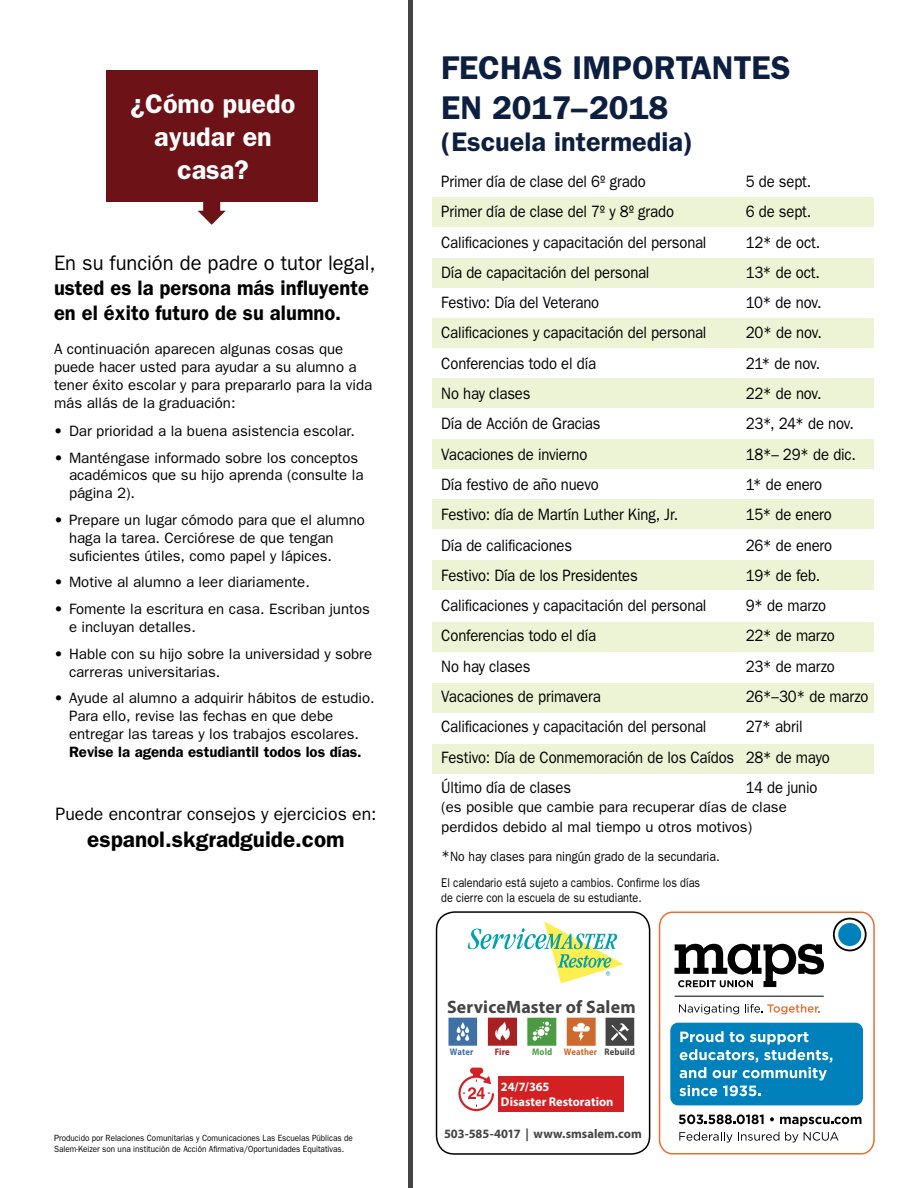
<style>
.page{position:relative;width:918px;height:1188px;background:#fff}
.page>*{position:absolute;margin:0;border:0;box-sizing:border-box;transform-origin:0 0}
.t1{font:600 33px/39.6px "Franklin Gothic";color:#0c1f40}
.t2{font:600 27px/33px "Franklin Gothic";color:#fff;text-align:center}
.t3{font:600 27px "Franklin Gothic";color:#0c1f40}
.t4{font:600 22.5px "Franklin Gothic";color:#000}
.t5{font:600 21px/25.2px "Franklin Gothic";color:#000;scale:.96 1}
.t6{font:18px "Franklin Gothic";color:#000}
.t7{font:700 18px "Myriad Pro";letter-spacing:.01em;color:#444}
.t8{font:16.5px "Franklin Gothic";letter-spacing:-.01em;color:#000;scale:.9 1}
.List_Paragraph{font:15px/18px "Franklin Gothic";color:#000}
.t9{font:13.5px "Franklin Gothic";color:#000;scale:.9 1}
.t10{font:12.75px/15.3px "Franklin Gothic";color:#000;scale:.85 1}
.t11{font:700 12.75px "Myriad Pro";color:#444}
.t12{font:700 12.6px/15.1px "Myriad Pro";color:#fff}
.t13{font:700 9.6px "Myriad Pro";letter-spacing:.01em;color:#cd6a2d;scale:.9 1}
.t14{font:700 9.6px "Myriad Pro";letter-spacing:.01em;color:#3f71a6;scale:.9 1}
.t15{font:700 9.6px "Myriad Pro";color:#a92023;scale:.9 1}
.t16{font:9px/10.8px "Franklin Gothic";color:#000}
.s1{font-weight:400}
.s2{font-family:"Calibri";font-size:16.5px}
.s3{font-weight:600}
.s4{font-size:15px}
.s5{color:#4c9a44}
.s6{color:#444}
</style>
<div class="page">
<div style="left:106px;top:70px;width:212px;height:132px;background:#6d1217"></div>
<svg style="left:198px;top:202px;width:28px;height:23px"></svg>
<div style="left:408px;top:0;width:5px;height:1188px;background:#444"></div>
<svg style="left:659px;top:912px;width:216px;height:243px"></svg>
<svg style="left:833px;top:918px;width:34px;height:33px"></svg>
<div style="left:838px;top:923px;width:23px;height:23px;background:#0081bb;border-radius:50%"></div>
<svg style="left:674px;top:944px;width:150px;height:43px"></svg>
<hr style="left:675px;top:996px;width:149px;height:1px;background:#000">
<svg style="left:679px;top:1004px;width:60px;height:10px"></svg>
<svg style="left:745px;top:1004px;width:75px;height:10px"></svg>
<div style="left:670px;top:1023px;width:193px;height:82px;background:#0081bb;border-radius:8px"></div>
<svg style="left:679px;top:1031px;width:153px;height:65px"></svg>
<svg style="left:679px;top:1114px;width:85px;height:10px"></svg>
<svg style="left:770px;top:1117px;width:4px;height:4px"></svg>
<svg style="left:780px;top:1117px;width:81px;height:9px"></svg>
<svg style="left:679px;top:1132px;width:100px;height:11px"></svg>
<svg style="left:785px;top:1132px;width:13px;height:11px"></svg>
<svg style="left:804px;top:1132px;width:35px;height:9px"></svg>
<div style="left:436px;top:911px;width:214px;height:244px;border:2px solid #000;border-radius:18px"></div>
<svg style="left:468px;top:921px;width:156px;height:62px"></svg>
<svg style="left:606px;top:1018px;width:28px;height:28px"></svg>
<svg style="left:567px;top:1018px;width:29px;height:28px"></svg>
<svg style="left:527px;top:1018px;width:29px;height:28px"></svg>
<svg style="left:448px;top:1018px;width:29px;height:28px"></svg>
<svg style="left:488px;top:1018px;width:29px;height:28px"></svg>
<div style="left:498px;top:1076px;width:125px;height:36px;background:#d32023"></div>
<svg style="left:458px;top:1068px;width:36px;height:43px"></svg>
<div style="left:433px;top:622px;width:441px;height:30px;background:#edf4d5"></div>
<div style="left:433px;top:683px;width:441px;height:30px;background:#edf4d5"></div>
<div style="left:433px;top:744px;width:441px;height:30px;background:#edf4d5"></div>
<div style="left:433px;top:378px;width:441px;height:30px;background:#edf4d5"></div>
<div style="left:433px;top:439px;width:441px;height:30px;background:#edf4d5"></div>
<div style="left:433px;top:500px;width:441px;height:29px;background:#edf4d5"></div>
<div style="left:433px;top:560px;width:441px;height:30px;background:#edf4d5"></div>
<div style="left:433px;top:197px;width:441px;height:30px;background:#edf4d5"></div>
<div style="left:433px;top:258px;width:441px;height:30px;background:#edf4d5"></div>
<div style="left:433px;top:318px;width:441px;height:30px;background:#edf4d5"></div>
<p class="t2" style="left:131px;top:86px;width:166px">¿Cómo puedo ayudar en casa?</p>
<p class="t5" style="left:54px;top:250px;width:337px"><span class="s1">En su función de padre o tutor legal, </span>usted es la persona más influyente en el éxito futuro de su alumno.</p>
<p class="List_Paragraph" style="left:54px;top:339px;width:320px">A continuación aparecen algunas cosas que puede hacer usted para ayudar a su alumno a tener éxito escolar y para prepararlo para la vida más allás de la graduación:</p>
<p class="List_Paragraph" style="left:54px;top:422px;width:303px"><span class="s2">•</span> Dar prioridad a la buena asistencia escolar.</p>
<p class="List_Paragraph" style="left:69px;top:448px;width:296px;text-indent:-15px">• Manténgase informado sobre los conceptos académicos que su hijo aprenda (consulte la página 2).</p>
<p class="List_Paragraph" style="left:69px;top:510px;width:297px;text-indent:-15px">• Prepare un lugar cómodo para que el alumno haga la tarea. Cerciórese de que tengan suficientes útiles, como papel y lápices.</p>
<p class="List_Paragraph" style="left:54px;top:573px;width:257px">• Motive al alumno a leer diariamente.</p>
<p class="List_Paragraph" style="left:69px;top:600px;width:302px;text-indent:-15px">• Fomente la escritura en casa. Escriban juntos e incluyan detalles.</p>
<p class="List_Paragraph" style="left:69px;top:644px;width:305px;text-indent:-15px">• Hable con su hijo sobre la universidad y sobre carreras universitarias.</p>
<p class="List_Paragraph" style="left:69px;top:689px;width:307px;text-indent:-15px">• Ayude al alumno a adquirir hábitos de estudio.<br>Para ello, revise las fechas en que debe entregar las tareas y los trabajos escolares.<br><span class="s3">Revise la agenda estudiantil todos los días.</span></p>
<p class="t6" style="left:55px;top:804px;width:323px">Puede encontrar consejos y ejercicios en:</p>
<p class="t4" style="left:87px;top:826px;width:259px">espanol.skgradguide.com</p>
<p class="t16" style="left:54px;top:1132px;width:300px">Producido por Relaciones Comunitarias y Comunicaciones Las Escuelas Públicas de<br>Salem-Keizer son una institución de Acción Afirmativa/Oportunidades Equitativas.</p>
<p class="t1" style="left:441px;top:47px;width:351px">FECHAS IMPORTANTES<br>EN 2017–2018</p>
<p class="t3" style="left:441px;top:126px;width:253px">(Escuela intermedia)</p>
<p class="t8" style="left:441px;top:172px;width:229px">Primer día de clase del 6º grado</p>
<p class="t8" style="left:746px;top:172px;width:74px">5 de sept.</p>
<p class="t8" style="left:441px;top:202px;width:260px">Primer día de clase del 7º y 8º grado</p>
<p class="t8" style="left:746px;top:202px;width:74px">6 de sept.</p>
<p class="t8" style="left:441px;top:233px;width:296px">Calificaciones y capacitación del personal</p>
<p class="t8" style="left:746px;top:233px;width:84px">12* de oct.</p>
<p class="t8" style="left:441px;top:263px;width:233px">Día de capacitación del personal</p>
<p class="t8" style="left:746px;top:263px;width:84px">13* de oct.</p>
<p class="t8" style="left:441px;top:293px;width:177px">Festivo: Día del Veterano</p>
<p class="t8" style="left:746px;top:293px;width:86px">10* de nov.</p>
<p class="t8" style="left:441px;top:323px;width:296px">Calificaciones y capacitación del personal</p>
<p class="t8" style="left:746px;top:323px;width:86px">20* de nov.</p>
<p class="t8" style="left:441px;top:354px;width:173px">Conferencias todo el día</p>
<p class="t8" style="left:746px;top:354px;width:84px">21* de nov.</p>
<p class="t8" style="left:441px;top:384px;width:101px">No hay clases</p>
<p class="t8" style="left:746px;top:384px;width:86px">22* de nov.</p>
<p class="t8" style="left:441px;top:414px;width:179px">Día de Acción de Gracias</p>
<p class="t8" style="left:746px;top:414px;width:122px">23*, 24* de nov.</p>
<p class="t8" style="left:441px;top:445px;width:164px">Vacaciones de invierno</p>
<p class="t8" style="left:746px;top:445px;width:124px">18*– 29* de dic.</p>
<p class="t8" style="left:441px;top:475px;width:176px">Día festivo de año nuevo</p>
<p class="t8" style="left:746px;top:475px;width:86px">1* de enero</p>
<p class="t8" style="left:441px;top:505px;width:265px">Festivo: día de Martín Luther King, Jr.</p>
<p class="t8" style="left:746px;top:505px;width:97px">15* de enero</p>
<p class="t8" style="left:441px;top:536px;width:147px">Día de calificaciones</p>
<p class="t8" style="left:746px;top:536px;width:98px">26* de enero</p>
<p class="t8" style="left:441px;top:566px;width:220px">Festivo: Día de los Presidentes</p>
<p class="t8" style="left:746px;top:566px;width:84px">19* de feb.</p>
<p class="t8" style="left:441px;top:596px;width:296px">Calificaciones y capacitación del personal</p>
<p class="t8" style="left:746px;top:596px;width:91px">9* de marzo</p>
<p class="t8" style="left:441px;top:626px;width:173px">Conferencias todo el día</p>
<p class="t8" style="left:746px;top:626px;width:100px">22* de marzo</p>
<p class="t8" style="left:441px;top:657px;width:101px">No hay clases</p>
<p class="t8" style="left:746px;top:657px;width:100px">23* de marzo</p>
<p class="t8" style="left:441px;top:687px;width:179px">Vacaciones de primavera</p>
<p class="t8" style="left:746px;top:687px;width:138px">26*–30* de marzo</p>
<p class="t8" style="left:441px;top:717px;width:296px">Calificaciones y capacitación del personal</p>
<p class="t8" style="left:746px;top:717px;width:65px">27* abril</p>
<p class="t8" style="left:441px;top:748px;width:433px">Festivo: Día de Conmemoración de los Caídos 28* de mayo</p>
<p class="t8" style="left:441px;top:778px;width:146px">Último día de clases</p>
<p class="t8" style="left:746px;top:778px;width:81px">14 de junio</p>
<p class="List_Paragraph" style="left:441px;top:797px;width:347px;line-height:19.5px">(es posible que cambie para recuperar días de clase perdidos debido al mal tiempo u otros motivos)</p>
<p class="t9" style="left:441px;top:848px;width:311px"><span class="s4">*</span>No hay clases para ningún grado de la secundaria.</p>
<p class="t10" style="left:441px;top:875px;width:306px">El calendario está sujeto a cambios. Confirme los días de cierre con la escuela de su estudiante.</p>
<p class="t7" style="left:447px;top:996px;width:190px">ServiceMaster of Salem</p>
<p class="t14" style="left:450px;top:1045px;width:27px">Water</p>
<p class="t15" style="left:495px;top:1045px;width:18px">Fire</p>
<p class="t13" style="left:532px;top:1045px;width:116px"><span class="s5">Mold</span> Weather <span class="s6">Rebuild</span></p>
<p class="t12" style="left:501px;top:1079px;width:114px">24/7/365<br>Disaster Restoration</p>
<p class="t11" style="left:444px;top:1125px;width:199px">503-585-4017 | www.smsalem.com</p>
</div>
